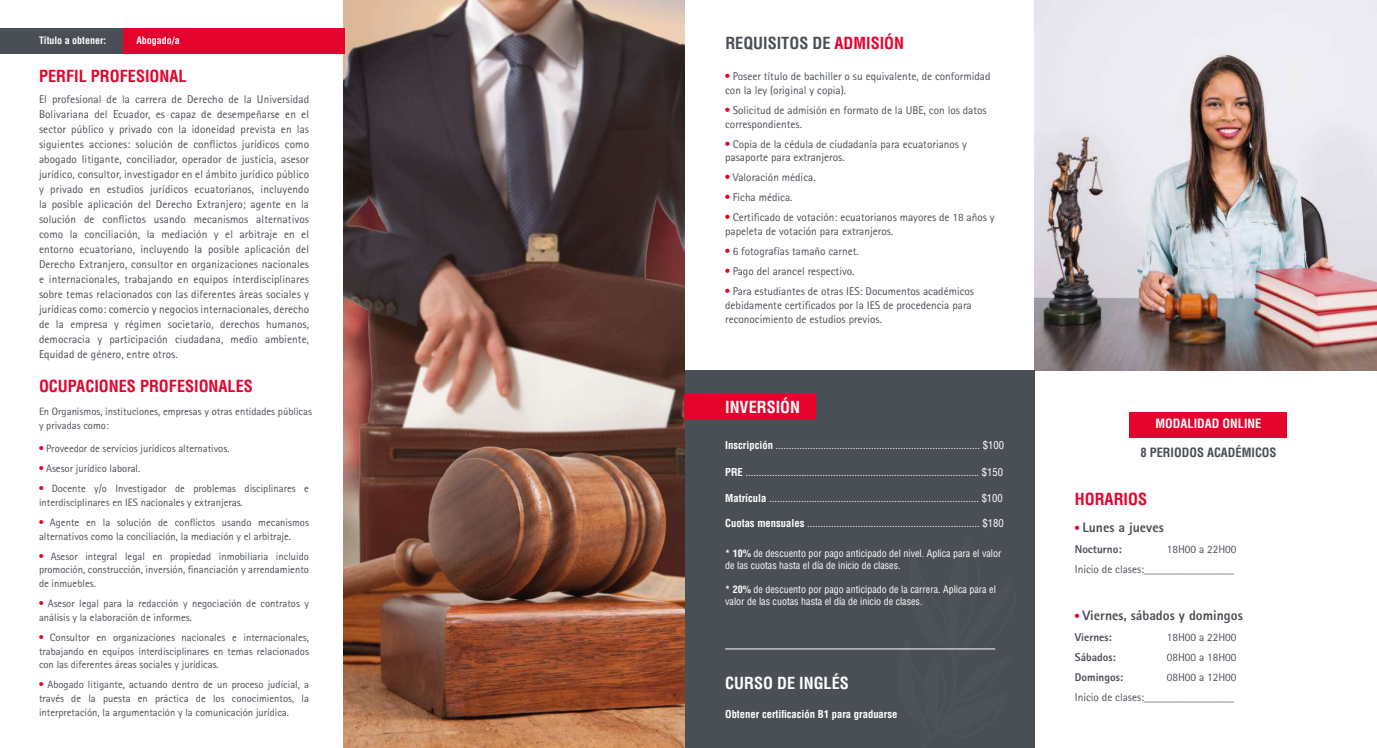
<style>
.page{position:relative;width:1377px;height:748px;background:#fff}
.page>*{position:absolute;margin:0;border:0;box-sizing:border-box;transform-origin:0 0}
.t1{font:700 condensed 16.25px "Helvetica LT Std";color:#e4032c}
.t2{font:700 condensed 16.25px "Helvetica LT Std";color:#fff}
.t3{font:700 condensed 16.25px "Helvetica LT Std";color:#4a4f55}
.t4{font:800 13.75px "Rotis Sans Serif Std";color:#4a4f55}
.t5{font:700 condensed 12.5px "Helvetica LT Std";color:#4a4f55}
.t6{font:700 condensed 12.5px "Helvetica LT Std";color:#fff}
.t7{font:11.25px/15px "Rotis Sans Serif Std";color:#4a4f55}
.t8{font:800 11.25px "Rotis Sans Serif Std";color:#4a4f55}
.t9{font:10.62px/13.8px "Rotis Sans Serif Std";color:#4a4f55}
.t10{font:condensed 10.62px "Helvetica LT Std";color:#fff}
.t11{font:700 condensed 10.62px "Helvetica LT Std";color:#fff}
.t12{font:condensed 10px/12px "Helvetica LT Std";color:#fff}
.t13{font:700 condensed 10px "Helvetica LT Std";color:#fff}
.s1{color:#e4032c}
.s2{font-family:"Helvetica LT Std";font-weight:700;font-stretch:condensed;color:#e4032c}
.s3{font-weight:700}
.s4{font-family:"Helvetica LT Std";font-weight:700;font-stretch:condensed;font-size:11.25px;color:#e4032c}
</style>
<div class="page">
<img style="left:343px;top:0;width:342px;height:748px">
<img style="left:1034px;top:0;width:343px;height:371px">
<div style="left:1130px;top:412px;width:157px;height:25px;background:#e4032c"></div>
<div style="left:123px;top:28px;width:222px;height:25px;background:#e4032c"></div>
<div style="left:0;top:28px;width:123px;height:25px;background:#4a4f55"></div>
<div style="left:685px;top:371px;width:349px;height:377px;background:#4a4f55"></div>
<div style="left:685px;top:394px;width:131px;height:25px;background:#e4032c"></div>
<hr style="left:725px;top:648px;width:270px;height:1px;background:#fff">
<svg style="left:873px;top:648px;width:123px;height:2px"></svg>
<p class="t13" style="left:39px;top:34px;width:69px">Título a obtener:</p>
<p class="t13" style="left:136px;top:34px;width:45px">Abogado/a</p>
<h1 class="t3" style="left:725px;top:33px;width:180px">REQUISITOS DE <span class="s1">ADMISIÓN</span></h1>
<h1 class="t1" style="left:39px;top:66px;width:149px">PERFIL PROFESIONAL</h1>
<p class="t7" style="left:39px;top:91px;width:272px;text-align:justify">El profesional de la carrera de Derecho de la Universidad Bolivariana del Ecuador, es capaz de desempeñarse en el sector público y privado con la idoneidad prevista en las siguientes acciones: solución de conflictos jurídicos como abogado litigante, conciliador, operador de justicia, asesor jurídico, consultor, investigador en el ámbito jurídico público y privado en estudios jurídicos ecuatorianos, incluyendo la posible aplicación del Derecho Extranjero; agente en la solución de conflictos usando mecanismos alternativos como la conciliación, la mediación y el arbitraje en el entorno ecuatoriano, incluyendo la posible aplicación del Derecho Extranjero, consultor en organizaciones nacionales e internacionales, trabajando en equipos interdisciplinares sobre temas relacionados con las diferentes áreas sociales y jurídicas como: comercio y negocios internacionales, derecho de la empresa y régimen societario, derechos humanos, democracia y participación ciudadana, medio ambiente, Equidad de género, entre otros.</p>
<h1 class="t1" style="left:39px;top:376px;width:215px">OCUPACIONES PROFESIONALES</h1>
<p class="t9" style="left:39px;top:404px;width:275px">En Organismos, instituciones, empresas y otras entidades públicas y privadas como:</p>
<p class="t9" style="left:39px;top:441px;width:192px"><span class="s2">•</span> Proveedor de servicios jurídicos alternativos.</p>
<p class="t9" style="left:39px;top:461px;width:103px"><span class="s2">•</span> Asesor jurídico laboral.</p>
<p class="t9" style="left:39px;top:481px;width:272px"><span class="s2">•</span> Docente y/o Investigador de problemas disciplinares e interdisciplinares en IES nacionales y extranjeras.</p>
<p class="t9" style="left:39px;top:515px;width:271px"><span class="s2">•</span> Agente en la solución de conflictos usando mecanismos alternativos como la conciliación, la mediación y el arbitraje.</p>
<p class="t9" style="left:39px;top:549px;width:271px;text-align:justify"><span class="s2">•</span> Asesor integral legal en propiedad inmobiliaria incluido promoción, construcción, inversión, financiación y arrendamiento de inmuebles.</p>
<p class="t9" style="left:39px;top:596px;width:272px"><span class="s2">•</span> Asesor legal para la redacción y negociación de contratos y análisis y la elaboración de informes.</p>
<p class="t9" style="left:39px;top:630px;width:272px;text-align:justify"><span class="s2">•</span> Consultor en organizaciones nacionales e internacionales, trabajando en equipos interdisciplinares en temas relacionados con las diferentes áreas sociales y jurídicas.</p>
<p class="t9" style="left:39px;top:678px;width:271px;text-align:justify"><span class="s2">•</span> Abogado litigante, actuando dentro de un proceso judicial, a través de la puesta en práctica de los conocimientos, la interpretación, la argumentación y la comunicación jurídica.</p>
<p class="t7" style="left:725px;top:69px;width:267px;line-height:13.8px"><span class="s2">•</span> Poseer título de bachiller o su equivalente, de conformidad con la ley (original y copia).</p>
<p class="t7" style="left:725px;top:103px;width:263px;line-height:13.8px"><span class="s2">•</span> Solicitud de admisión en formato de la UBE, con los datos correspondientes.</p>
<p class="t7" style="left:725px;top:137px;width:243px;line-height:13.8px"><span class="s2">•</span> Copia de la cédula de ciudadanía para ecuatorianos y pasaporte para extranjeros.</p>
<p class="t7" style="left:725px;top:170px;width:92px"><span class="s2">•</span> Valoración médica.</p>
<p class="t7" style="left:725px;top:190px;width:69px"><span class="s2">•</span> Ficha médica.</p>
<p class="t7" style="left:725px;top:211px;width:271px;line-height:13.8px"><span class="s2">•</span> Certificado de votación: ecuatorianos mayores de 18 años y papeleta de votación para extranjeros.</p>
<p class="t7" style="left:725px;top:244px;width:135px"><span class="s2">•</span> 6 fotografías tamaño carnet.</p>
<p class="t7" style="left:725px;top:264px;width:131px"><span class="s2">•</span> Pago del arancel respectivo.</p>
<p class="t7" style="left:725px;top:284px;width:250px;line-height:13.8px"><span class="s2">•</span> Para estudiantes de otras IES: Documentos académicos debidamente certificados por la IES de procedencia para reconocimiento de estudios previos.</p>
<h1 class="t2" style="left:725px;top:397px;width:76px">INVERSIÓN</h1>
<p class="t10" style="left:725px;top:439px;width:280px"><span class="s3">Inscripción</span> ............................................................................. $100</p>
<p class="t10" style="left:725px;top:465px;width:280px"><span class="s3">PRE</span> ........................................................................................ $150</p>
<p class="t10" style="left:725px;top:492px;width:279px"><span class="s3">Matrícula</span> ............................................................................... $100</p>
<p class="t10" style="left:725px;top:516px;width:280px"><span class="s3">Cuotas mensuales</span> ................................................................. $180</p>
<p class="t12" style="left:725px;top:547px;width:278px"><span class="s3">* 10%</span> de descuento por pago anticipado del nivel. Aplica para el valor de las cuotas hasta el día de inicio de clases.</p>
<p class="t12" style="left:725px;top:583px;width:272px"><span class="s3">* 20%</span> de descuento por pago anticipado de la carrera. Aplica para el valor de las cuotas hasta el día de inicio de clases.</p>
<h1 class="t2" style="left:725px;top:672px;width:125px">CURSO DE INGLÉS</h1>
<p class="t11" style="left:725px;top:707px;width:174px">Obtener certificación B1 para graduarse</p>
<p class="t6" style="left:1155px;top:416px;width:107px">MODALIDAD ONLINE</p>
<p class="t5" style="left:1140px;top:444px;width:138px">8 PERIODOS ACADÉMICOS</p>
<h1 class="t1" style="left:1075px;top:489px;width:74px">HORARIOS</h1>
<p class="t4" style="left:1075px;top:518px;width:91px"><span class="s4">•</span> Lunes a jueves</p>
<p class="t8" style="left:1075px;top:542px;width:48px">Nocturno:</p>
<p class="t7" style="left:1075px;top:539px;width:163px;line-height:20px;text-align:right">18H00 a 22H00<br>Inicio de clases:________________</p>
<p class="t4" style="left:1075px;top:606px;width:169px"><span class="s4">•</span> Viernes, sábados y domingos</p>
<p class="t8" style="left:1075px;top:630px;width:39px">Viernes:</p>
<p class="t7" style="left:1167px;top:630px;width:71px">18H00 a 22H00</p>
<p class="t8" style="left:1075px;top:650px;width:43px">Sábados:</p>
<p class="t7" style="left:1167px;top:650px;width:71px">08H00 a 18H00</p>
<p class="t8" style="left:1075px;top:670px;width:50px">Domingos:</p>
<p class="t7" style="left:1075px;top:667px;width:163px;line-height:20px;text-align:right">08H00 a 12H00<br>Inicio de clases:________________</p>
</div>
